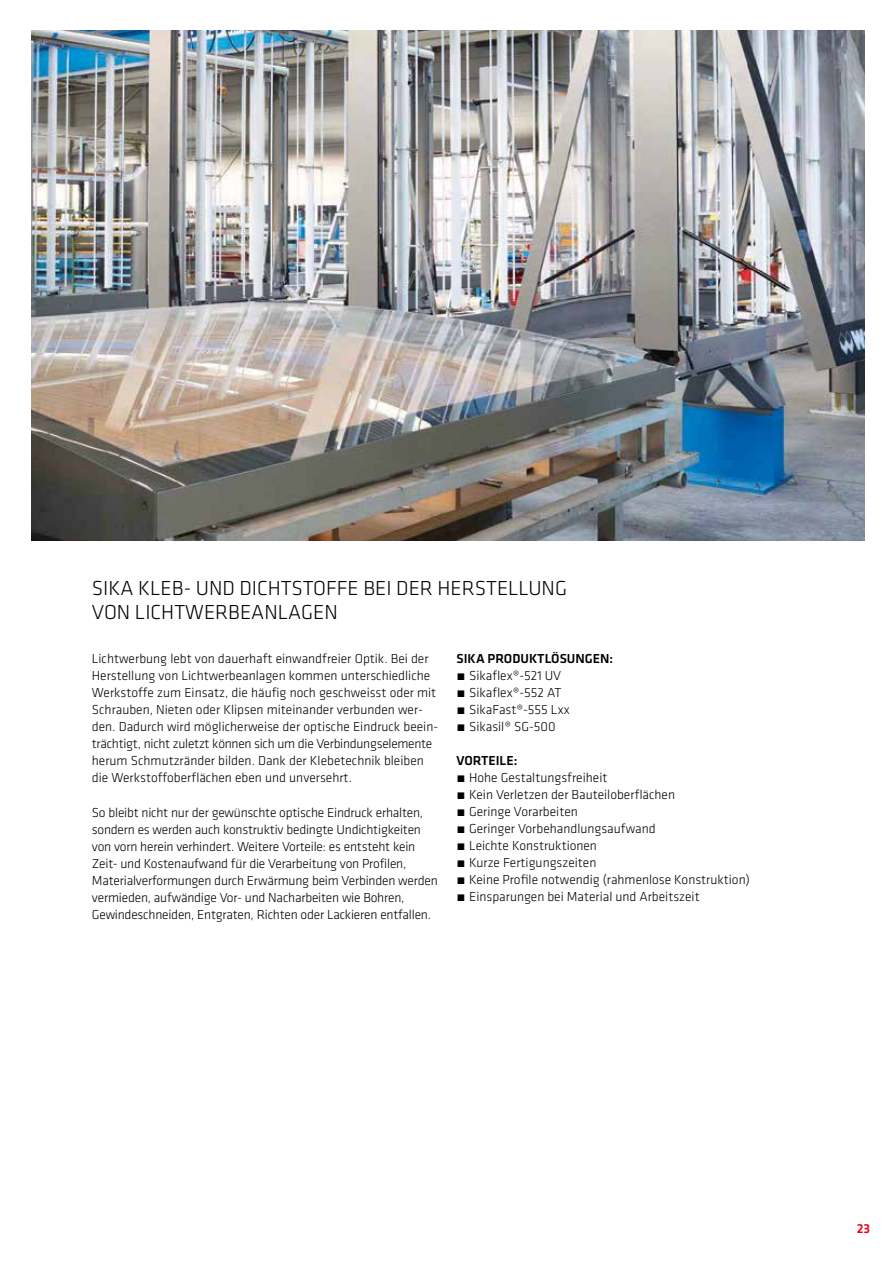
<style>
.page{position:relative;width:893px;height:1263px;background:#fff}
.page>*{position:absolute;margin:0;border:0;box-sizing:border-box;transform-origin:0 0}
.t1{font:300 21px/24px "Klavika";color:#000}
.t2{font:300 13.5px/17px "Klavika";color:#000}
.t3{font:500 13.5px "Klavika";color:#000}
.t4{font:500 13.5px "Klavika";color:#e30613}
</style>
<div class="page">
<img style="left:31px;top:30px;width:834px;height:510px">
<h1 class="t1" style="left:92px;top:576px;width:477px">SIKA KLEB- UND DICHTSTOFFE BEI DER HERSTELLUNG<br>VON LICHTWERBEANLAGEN</h1>
<p class="t2" style="left:92px;top:650px;width:348px">Lichtwerbung lebt von dauerhaft einwandfreier Optik. Bei der Herstellung von Lichtwerbeanlagen kommen unterschiedliche Werkstoffe zum Einsatz, die häufig noch geschweisst oder mit Schrauben, Nieten oder Klipsen miteinander verbunden wer&shy;den. Dadurch wird möglicherweise der optische Eindruck beein&shy;trächtigt, nicht zuletzt können sich um die Verbindungselemente herum Schmutzränder bilden. Dank der Klebetechnik bleiben die Werkstoffoberflächen eben und unversehrt.</p>
<p class="t2" style="left:92px;top:803px;width:347px">So bleibt nicht nur der gewünschte optische Eindruck erhalten, sondern es werden auch konstruktiv bedingte Undichtigkeiten von vorn herein verhindert. Weitere Vorteile: es entsteht kein Zeit- und Kostenaufwand für die Verarbeitung von Profilen, Materialverformungen durch Erwärmung beim Verbinden werden vermieden, aufwändige Vor- und Nacharbeiten wie Bohren, Gewindeschneiden, Entgraten, Richten oder Lackieren entfallen.</p>
<p class="t3" style="left:456px;top:650px;width:158px">SIKA PRODUKTLÖSUNGEN:</p>
<p class="t2" style="left:456px;top:667px;width:115px">́ Sikaflex®-521 UV ́ Sikaflex®-552 AT ́ SikaFast®-555 Lxx ́ Sikasil® SG-500</p>
<p class="t3" style="left:456px;top:752px;width:63px">VORTEILE:</p>
<p class="t2" style="left:456px;top:769px;width:295px">́ Hohe Gestaltungsfreiheit<br>́ Kein Verletzen der Bauteiloberflächen<br>́ Geringe Vorarbeiten<br>́ Geringer Vorbehandlungsaufwand<br>́ Leichte Konstruktionen<br>́ Kurze Fertigungszeiten<br>́ Keine Profile notwendig (rahmenlose Konstruktion) ́ Einsparungen bei Material und Arbeitszeit</p>
<p class="t4" style="left:857px;top:1219px;width:15px">23</p>
</div>
